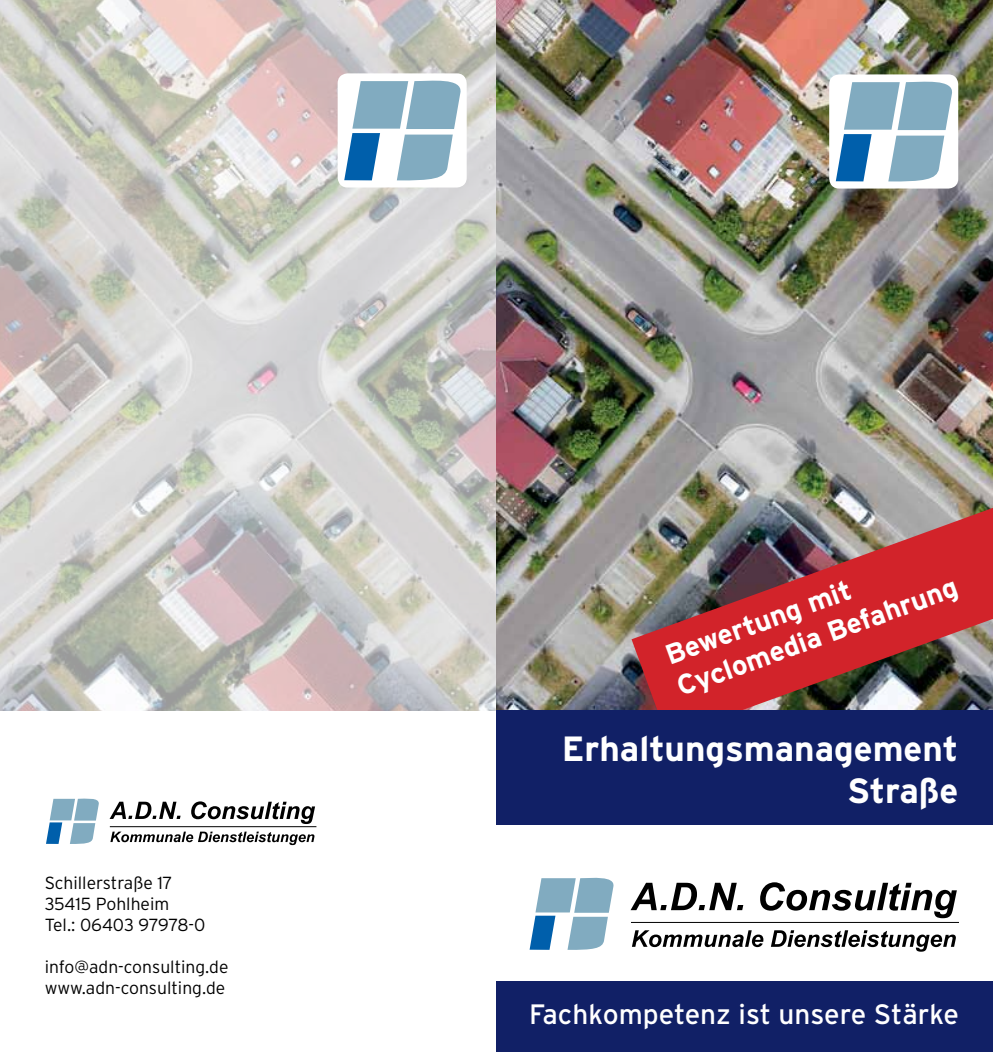
<style>
.page{position:relative;width:993px;height:1052px;background:#fff}
.page>*{position:absolute;margin:0;border:0;box-sizing:border-box;transform-origin:0 0}
.t1{font:700 35px/42px "Interstate";color:#fff;text-align:right}
.t2{font:700 28px/33.6px "Interstate";color:#fff}
.t3{font:28px "Interstate";color:#fff}
.t4{font:300 17.5px/21px "Interstate";color:#000}
</style>
<div class="page">
<img style="left:0;top:0;width:496px;height:711px">
<img style="left:496px;top:0;width:496px;height:711px">
<div style="left:828px;top:74px;width:129px;height:115px;background:#fff;border-radius:10px"></div>
<svg style="left:835px;top:82px;width:116px;height:99px"></svg>
<div style="left:496px;top:981px;width:496px;height:71px;background:#112066"></div>
<svg style="left:630px;top:882px;width:326px;height:36px"></svg>
<svg style="left:632px;top:930px;width:323px;height:21px"></svg>
<hr style="left:630px;top:922px;width:328px;height:1px;background:#000">
<svg style="left:529px;top:878px;width:84px;height:72px"></svg>
<svg style="left:109px;top:801px;width:206px;height:23px"></svg>
<svg style="left:110px;top:831px;width:204px;height:14px"></svg>
<hr style="left:110px;top:826px;width:206px;height:1px;background:#000">
<svg style="left:46px;top:798px;width:53px;height:46px"></svg>
<div style="left:337px;top:73px;width:129px;height:114px;background:#fff;border-radius:10px"></div>
<svg style="left:344px;top:81px;width:116px;height:99px"></svg>
<img style="left:631px;top:508px;width:361px;height:203px">
<div style="left:496px;top:711px;width:496px;height:114px;background:#112066"></div>
<p class="t4" style="left:45px;top:871px;width:162px">Schillerstraße 17<br>35415 Pohlheim<br>Tel.: 06403 97978-0</p>
<p class="t4" style="left:45px;top:955px;width:185px">info@adn-consulting.de www.adn-consulting.de</p>
<h2 class="t2" style="left:660px;top:639px;width:298px;rotate:-20deg">Bewertung mit<br>Cyclomedia Befahrung</h2>
<h1 class="t1" style="left:561px;top:727px;width:398px">Erhaltungsmanagement<br>Straße</h1>
<h2 class="t3" style="left:529px;top:998px;width:431px">Fachkompetenz ist unsere Stärke</h2>
</div>
